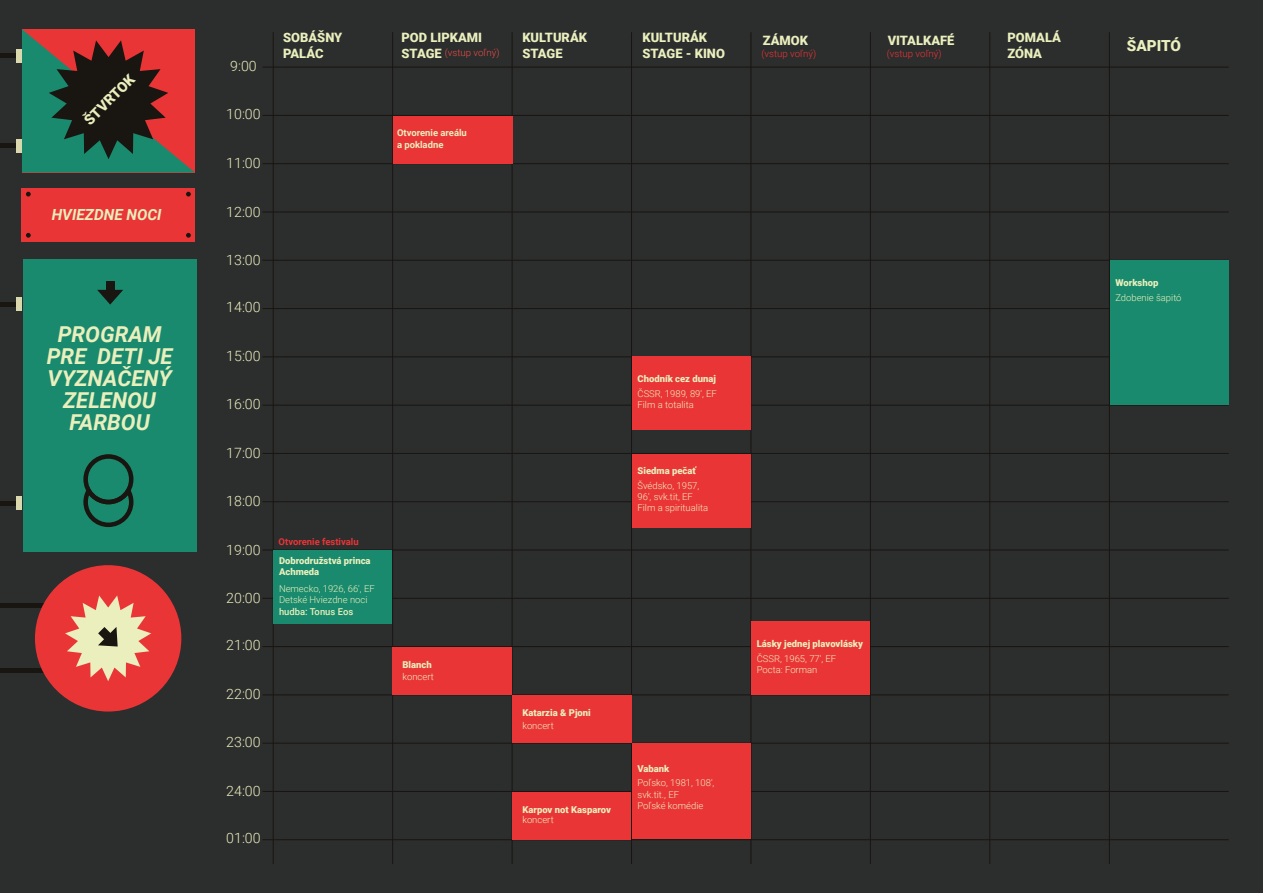
<style>
.page{position:relative;width:1263px;height:893px;background:#2c2d2d}
.page>*{position:absolute;margin:0;border:0;box-sizing:border-box;transform-origin:0 0}
.t1{font:italic 700 21.9px/21.9px "Roboto";color:#eaefbd;text-align:center}
.t2{font:italic 700 15.3px "Roboto";color:#eaefbd}
.t3{font:900 15.3px "Roboto";color:#eaefbd}
.t4{font:900 14.4px "Roboto";color:#eaefbd}
.t5{font:300 14.25px "Roboto";color:#eaefbd}
.t6{font:900 12.9px/15.5px "Roboto";color:#eaefbd}
.t7{font:300 9.75px "Roboto";color:#ea3537}
.t8{font:300 9.75px "Roboto";color:#e84d46}
.t9{font:300 9.45px/11.4px "Roboto";color:#eaefbd}
.t10{font:900 9.45px/11.4px "Roboto";color:#eaefbd}
.t11{font:700 9.45px/11.4px "Roboto";color:#eaefbd}
.t12{font:700 9.45px "Roboto";color:#ea3537}
.t13{font:500 9.45px "Roboto";color:#eaefbd}
</style>
<div class="page">
<hr style="left:262px;top:791px;width:967px;height:1px;background:#191511">
<hr style="left:262px;top:743px;width:967px;height:1px;background:#191511">
<hr style="left:262px;top:694px;width:967px;height:1px;background:#191511">
<hr style="left:262px;top:839px;width:967px;height:1px;background:#191511">
<hr style="left:262px;top:646px;width:967px;height:1px;background:#191511">
<hr style="left:262px;top:598px;width:967px;height:1px;background:#191511">
<hr style="left:262px;top:550px;width:967px;height:1px;background:#191511">
<hr style="left:262px;top:501px;width:967px;height:1px;background:#191511">
<hr style="left:262px;top:453px;width:967px;height:1px;background:#191511">
<hr style="left:262px;top:405px;width:967px;height:1px;background:#191511">
<hr style="left:262px;top:356px;width:967px;height:1px;background:#191511">
<hr style="left:262px;top:308px;width:967px;height:1px;background:#191511">
<hr style="left:262px;top:260px;width:967px;height:1px;background:#191511">
<hr style="left:262px;top:212px;width:967px;height:1px;background:#191511">
<hr style="left:262px;top:163px;width:967px;height:1px;background:#191511">
<hr style="left:262px;top:115px;width:967px;height:1px;background:#191511">
<hr style="left:262px;top:67px;width:967px;height:1px;background:#191511">
<hr style="left:273px;top:32px;width:1px;height:832px;background:#191511">
<hr style="left:989px;top:32px;width:1px;height:832px;background:#191511">
<hr style="left:1109px;top:32px;width:1px;height:832px;background:#191511">
<hr style="left:870px;top:32px;width:1px;height:832px;background:#191511">
<hr style="left:750px;top:32px;width:1px;height:832px;background:#191511">
<hr style="left:631px;top:32px;width:1px;height:832px;background:#191511">
<hr style="left:512px;top:32px;width:1px;height:832px;background:#191511">
<hr style="left:392px;top:32px;width:1px;height:832px;background:#191511">
<div style="left:393px;top:647px;width:119px;height:47px;background:#ea3537"></div>
<div style="left:512px;top:695px;width:119px;height:48px;background:#ea3537"></div>
<div style="left:274px;top:550px;width:118px;height:73px;background:#198a6d"></div>
<div style="left:632px;top:356px;width:119px;height:74px;background:#ea3537"></div>
<div style="left:1110px;top:261px;width:118px;height:144px;background:#198a6d"></div>
<div style="left:751px;top:621px;width:119px;height:73px;background:#ea3537"></div>
<div style="left:632px;top:454px;width:119px;height:73px;background:#ea3537"></div>
<div style="left:632px;top:743px;width:119px;height:96px;background:#ea3537"></div>
<div style="left:512px;top:792px;width:119px;height:47px;background:#ea3537"></div>
<div style="left:393px;top:116px;width:119px;height:47px;background:#ea3537"></div>
<div style="left:22px;top:188px;width:173px;height:54px;background:#ea3537"></div>
<div style="left:24px;top:259px;width:173px;height:292px;background:#198a6d"></div>
<svg style="left:83px;top:454px;width:50px;height:73px"></svg>
<svg style="left:26px;top:192px;width:5px;height:5px"></svg>
<svg style="left:26px;top:233px;width:5px;height:5px"></svg>
<svg style="left:186px;top:192px;width:5px;height:5px"></svg>
<svg style="left:186px;top:233px;width:5px;height:5px"></svg>
<svg style="left:22px;top:29px;width:173px;height:143px;background:#5f473d"></svg>
<div style="left:1px;top:501px;width:21px;height:5px;background:#191511"></div>
<hr style="left:1px;top:604px;width:49px;height:4px;background:#191511">
<hr style="left:1px;top:669px;width:49px;height:4px;background:#191511">
<div style="left:16px;top:497px;width:6px;height:13px;background:#dbd8ad"></div>
<div style="left:1px;top:302px;width:21px;height:5px;background:#191511"></div>
<div style="left:16px;top:298px;width:6px;height:13px;background:#dbd8ad"></div>
<hr style="left:1px;top:144px;width:21px;height:4px;background:#191511">
<div style="left:16px;top:139px;width:6px;height:13px;background:#dbd8ad"></div>
<div style="left:1px;top:53px;width:21px;height:5px;background:#191511"></div>
<div style="left:16px;top:49px;width:6px;height:13px;background:#dbd8ad"></div>
<div style="left:35px;top:565px;width:146px;height:146px;background:#ea3537;border-radius:50%"></div>
<div style="left:106px;top:281px;width:9px;height:16px;background:#191511"></div>
<svg style="left:97px;top:290px;width:26px;height:15px"></svg>
<svg style="left:65px;top:595px;width:86px;height:86px"></svg>
<h3 class="t4" style="left:79px;top:115px;width:66px;rotate:-45deg">ŠTVRTOK</h3>
<h2 class="t2" style="left:52px;top:204px;width:111px">HVIEZDNE NOCI</h2>
<h1 class="t1" style="left:47px;top:323px;width:127px">PROGRAM<br>PRE DETI JE<br>VYZNAČENÝ<br>ZELENOU<br>FARBOU</h1>
<h3 class="t5" style="left:230px;top:56px;width:28px">9:00</h3>
<h3 class="t5" style="left:226px;top:104px;width:36px">10:00</h3>
<h3 class="t5" style="left:226px;top:153px;width:36px">11:00</h3>
<h3 class="t5" style="left:226px;top:201px;width:36px">12:00</h3>
<h3 class="t5" style="left:226px;top:250px;width:36px">13:00</h3>
<h3 class="t5" style="left:226px;top:297px;width:36px">14:00</h3>
<h3 class="t5" style="left:226px;top:345px;width:36px">15:00</h3>
<h3 class="t5" style="left:226px;top:394px;width:36px">16:00</h3>
<h3 class="t5" style="left:226px;top:443px;width:36px">17:00</h3>
<h3 class="t5" style="left:226px;top:491px;width:36px">18:00</h3>
<h3 class="t5" style="left:226px;top:540px;width:36px">19:00</h3>
<h3 class="t5" style="left:226px;top:588px;width:36px">20:00</h3>
<h3 class="t5" style="left:226px;top:635px;width:36px">21:00</h3>
<h3 class="t5" style="left:226px;top:684px;width:36px">22:00</h3>
<h3 class="t5" style="left:226px;top:732px;width:36px">23:00</h3>
<h3 class="t5" style="left:226px;top:780px;width:36px">24:00</h3>
<h3 class="t5" style="left:226px;top:828px;width:36px">01:00</h3>
<h3 class="t6" style="left:283px;top:30px;width:61px">SOBÁŠNY<br>PALÁC</h3>
<h3 class="t6" style="left:402px;top:29px;width:82px">POD LIPKAMI<br>STAGE</h3>
<h3 class="t6" style="left:522px;top:30px;width:66px">KULTURÁK<br>STAGE</h3>
<h3 class="t6" style="left:642px;top:30px;width:84px">KULTURÁK<br>STAGE - KINO</h3>
<h3 class="t6" style="left:763px;top:33px;width:47px">ZÁMOK</h3>
<h3 class="t6" style="left:888px;top:33px;width:68px">VITALKAFÉ</h3>
<h3 class="t6" style="left:1007px;top:30px;width:55px">POMALÁ<br>ZÓNA</h3>
<h2 class="t3" style="left:1127px;top:35px;width:56px">ŠAPITÓ</h2>
<p class="t8" style="left:445px;top:46px;width:56px">(vstup voľný)</p>
<p class="t7" style="left:761px;top:47px;width:56px">(vstup voľný)</p>
<p class="t7" style="left:887px;top:47px;width:56px">(vstup voľný)</p>
<p class="t11" style="left:397px;top:127px;width:71px">Otvorenie areálu a pokladne</p>
<p class="t12" style="left:279px;top:535px;width:82px">Otvorenie festivalu</p>
<p class="t10" style="left:279px;top:554px;width:93px">Dobrodružstvá princa<br>Achmeda</p>
<p class="t9" style="left:279px;top:583px;width:97px">Nemecko, 1926, 66', EF<br>Detské Hviezdne noci</p>
<p class="t13" style="left:279px;top:605px;width:76px">hudba: Tonus Eos</p>
<p class="t10" style="left:402px;top:659px;width:31px">Blanch</p>
<p class="t9" style="left:402px;top:671px;width:33px">koncert</p>
<p class="t10" style="left:637px;top:373px;width:80px">Chodník cez dunaj</p>
<p class="t9" style="left:637px;top:388px;width:81px">ČSSR, 1989, 89', EF<br>Film a totalita</p>
<p class="t10" style="left:637px;top:464px;width:60px">Siedma pečať</p>
<p class="t9" style="left:637px;top:479px;width:72px">Švédsko, 1957,<br>96', svk.tit, EF<br>Film a spiritualita</p>
<p class="t10" style="left:522px;top:707px;width:70px">Katarzia &amp; Pjoni</p>
<p class="t9" style="left:522px;top:719px;width:33px">koncert</p>
<p class="t10" style="left:522px;top:803px;width:90px">Karpov not Kasparov</p>
<p class="t9" style="left:522px;top:814px;width:33px">koncert</p>
<p class="t10" style="left:637px;top:763px;width:33px">Vabank</p>
<p class="t9" style="left:637px;top:777px;width:78px">Poľsko, 1981, 108', svk.tit., EF<br>Poľské komédie</p>
<p class="t10" style="left:757px;top:637px;width:108px">Lásky jednej plavovlásky</p>
<p class="t9" style="left:757px;top:652px;width:81px">ČSSR, 1965, 77', EF<br>Pocta: Forman</p>
<p class="t10" style="left:1115px;top:277px;width:44px">Workshop</p>
<p class="t9" style="left:1115px;top:292px;width:68px">Zdobenie šapitó</p>
</div>
